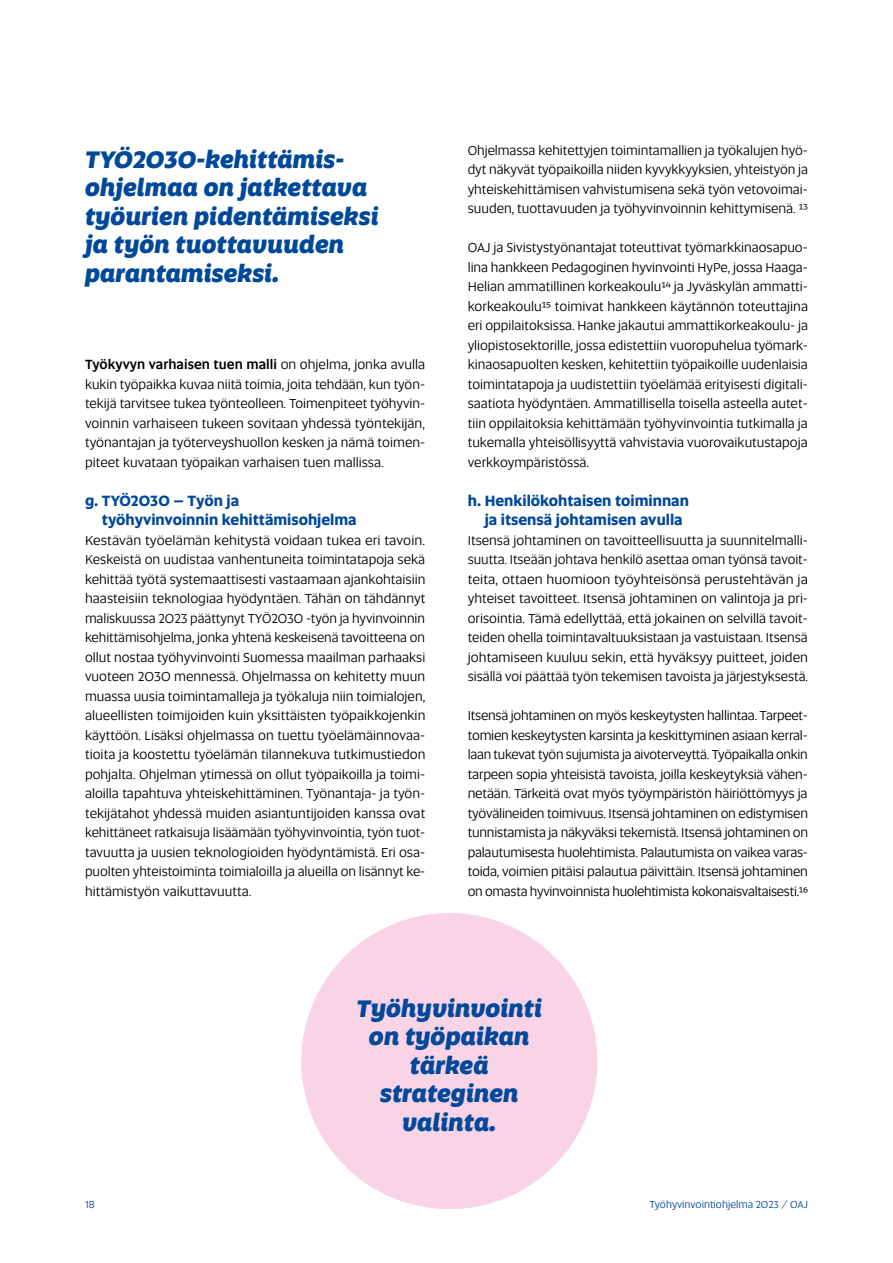
<style>
.page{position:relative;width:893px;height:1263px;background:#fff}
.page>*{position:absolute;margin:0;border:0;box-sizing:border-box;transform-origin:0 0}
.t1{font:italic 800 24px/28.5px "Altis";color:#00489a}
.t2{font:700 15px/19.5px "Altis";color:#00489a}
.t3{font:13.5px/19.5px "Altis";color:#000;text-align:justify}
.t4{font:10.5px "Altis";color:#00489a}
.s1{font-weight:500}
</style>
<div class="page">
<div style="left:301px;top:912px;width:297px;height:298px;background:#f9d3e6;border-radius:50%"></div>
<h1 class="t1" style="left:85px;top:144px;width:295px">TYÖ2030-kehittämis&shy;ohjelmaa on jatkettava työurien pidentämiseksi ja työn tuottavuuden parantamiseksi.</h1>
<p class="t3" style="left:85px;top:354px;width:342px"><span class="s1">Työkyvyn varhaisen tuen malli</span> on ohjelma, jonka avulla kukin työpaikka kuvaa niitä toimia, joita tehdään, kun työn&shy;tekijä tarvitsee tukea työnteolleen. Toimenpiteet työhyvin&shy;voinnin varhaiseen tukeen sovitaan yhdessä työntekijän, työnantajan ja työterveyshuollon kesken ja nämä toimen&shy;piteet kuvataan työpaikan varhaisen tuen mallissa.</p>
<p class="t2" style="left:102px;top:490px;width:256px;text-indent:-17px">g. TYÖ2030 – Työn ja työhyvinvoinnin kehittämisohjelma</p>
<p class="t3" style="left:85px;top:530px;width:342px">Kestävän työelämän kehitystä voidaan tukea eri tavoin.<br>Keskeistä on uudistaa vanhentuneita toimintatapoja sekä kehittää työtä systemaattisesti vastaamaan ajankohtaisiin haasteisiin teknologiaa hyödyntäen. Tähän on tähdännyt maliskuussa 2023 päättynyt TYÖ2030 -työn ja hyvinvoinnin kehittämisohjelma, jonka yhtenä keskeisenä tavoitteena on ollut nostaa työhyvinvointi Suomessa maailman parhaaksi vuoteen 2030 mennessä. Ohjelmassa on kehitetty muun muassa uusia toimintamalleja ja työkaluja niin toimialojen, alueellisten toimijoiden kuin yksittäisten työpaikkojenkin käyttöön. Lisäksi ohjelmassa on tuettu työelämäinnovaa&shy;tioita ja koostettu työelämän tilannekuva tutkimustiedon pohjalta. Ohjelman ytimessä on ollut työpaikoilla ja toimi&shy;aloilla tapahtuva yhteiskehittäminen. Työnantaja- ja työn&shy;tekijätahot yhdessä muiden asiantuntijoiden kanssa ovat kehittäneet ratkaisuja lisäämään työhyvinvointia, työn tuot&shy;tavuutta ja uusien teknologioiden hyödyntämistä. Eri osa&shy;puolten yhteistoiminta toimialoilla ja alueilla on lisännyt ke&shy;hittämistyön vaikuttavuutta.</p>
<p class="t3" style="left:468px;top:140px;width:342px">Ohjelmassa kehitettyjen toimintamallien ja työkalujen hyö&shy;dyt näkyvät työpaikoilla niiden kyvykkyyksien, yhteistyön ja yhteiskehittämisen vahvistumisena sekä työn vetovoimai&shy;suuden, tuottavuuden ja työhyvinvoinnin kehittymisenä. 13</p>
<p class="t3" style="left:468px;top:237px;width:342px">OAJ ja Sivistystyönantajat toteuttivat työmarkkinaosapuo&shy;lina hankkeen Pedagoginen hyvinvointi HyPe, jossa Haaga-Helian ammatillinen korkeakoulu14 ja Jyväskylän ammatti&shy;korkeakoulu15 toimivat hankkeen käytännön toteuttajina eri oppilaitoksissa. Hanke jakautui ammattikorkeakoulu- ja yliopistosektorille, jossa edistettiin vuoropuhelua työmark&shy;kinaosapuolten kesken, kehitettiin työpaikoille uudenlaisia toimintatapoja ja uudistettiin työelämää erityisesti digitali&shy;saatiota hyödyntäen. Ammatillisella toisella asteella autet&shy;tiin oppilaitoksia kehittämään työhyvinvointia tutkimalla ja tukemalla yhteisöllisyyttä vahvistavia vuorovaikutustapoja verkkoympäristössä.</p>
<p class="t2" style="left:485px;top:490px;width:206px;text-indent:-17px">h. Henkilökohtaisen toiminnan ja itsensä johtamisen avulla</p>
<p class="t3" style="left:468px;top:530px;width:342px">Itsensä johtaminen on tavoitteellisuutta ja suunnitelmalli&shy;suutta. Itseään johtava henkilö asettaa oman työnsä tavoit&shy;teita, ottaen huomioon työyhteisönsä perustehtävän ja yhteiset tavoitteet. Itsensä johtaminen on valintoja ja pri&shy;orisointia. Tämä edellyttää, että jokainen on selvillä tavoit&shy;teiden ohella toimintavaltuuksistaan ja vastuistaan. Itsensä johtamiseen kuuluu sekin, että hyväksyy puitteet, joiden sisällä voi päättää työn tekemisen tavoista ja järjestyksestä.</p>
<p class="t3" style="left:468px;top:705px;width:342px">Itsensä johtaminen on myös keskeytysten hallintaa. Tarpeet&shy;tomien keskeytysten karsinta ja keskittyminen asiaan kerral&shy;laan tukevat työn sujumista ja aivoterveyttä. Työpaikalla onkin tarpeen sopia yhteisistä tavoista, joilla keskeytyksiä vähen&shy;netään. Tärkeitä ovat myös työympäristön häiriöttömyys ja työvälineiden toimivuus. Itsensä johtaminen on edistymisen tunnistamista ja näkyväksi tekemistä. Itsensä johtaminen on palautumisesta huolehtimista. Palautumista on vaikea varas&shy;toida, voimien pitäisi palautua päivittäin. Itsensä johtaminen on omasta hyvinvoinnista huolehtimista kokonaisvaltaisesti.16</p>
<h1 class="t1" style="left:357px;top:993px;width:187px;text-align:center">Työhyvinvointi on työpaikan tärkeä strateginen valinta.</h1>
<p class="t4" style="left:85px;top:1197px;width:11px">18</p>
<p class="t4" style="left:650px;top:1197px;width:160px">Työhyvinvointiohjelma 2023 / OAJ</p>
</div>
